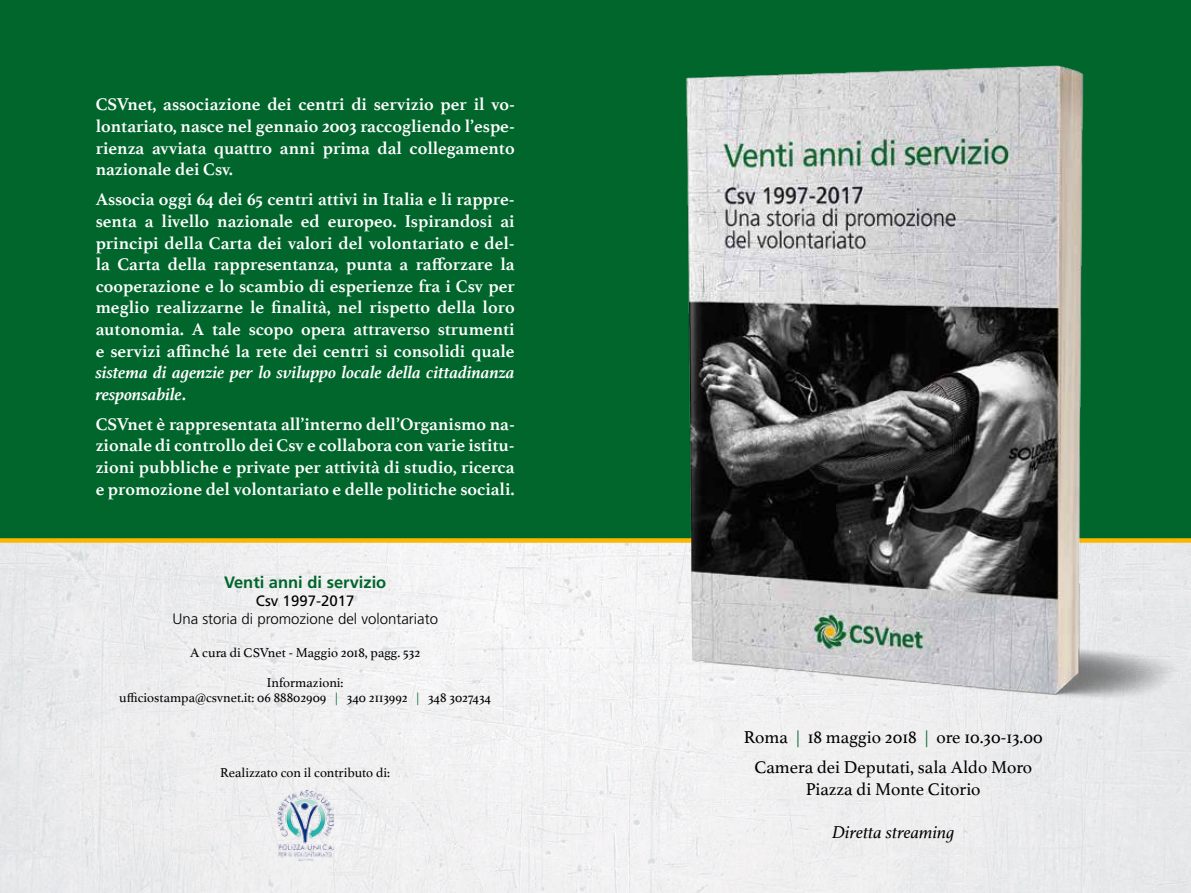
<style>
.page{position:relative;width:1191px;height:893px;background:#fff}
.page>*{position:absolute;margin:0;border:0;box-sizing:border-box;transform-origin:0 0}
.t1{font:700 18px/21.6px "Athelas";color:#fff;text-align:justify}
.t2{font:18px/30.2px "Athelas";color:#000;text-align:center}
.t3{font:italic 700 18px/21.6px "Athelas";color:#fff}
.t4{font:italic 18px "Athelas";color:#000}
.t5{font:700 16.5px "Frutiger";color:#00662c}
.t6{font:300 15px "Frutiger";color:#000}
.t7{font:15px "Frutiger";color:#000}
.t8{font:13.5px/15px "Athelas";color:#000;text-align:center}
.s1{font-style:normal}
.s2{color:#00662c}
</style>
<div class="page">
<img style="left:0;top:543px;width:1191px;height:350px">
<div style="left:0;top:0;width:1191px;height:540px;background:#00662c"></div>
<img style="left:278px;top:791px;width:56px;height:70px">
<div style="left:0;top:538px;width:1191px;height:5px;background:#fab700"></div>
<img style="left:586px;top:65px;width:605px;height:686px">
<p class="t1" style="left:96px;top:93px;width:420px">CSVnet, associazione dei centri di servizio per il vo&shy;lontariato, nasce nel gennaio 2003 raccogliendo l’espe&shy;rienza avviata quattro anni prima dal collegamento nazionale dei Csv.</p>
<p class="t1" style="left:96px;top:188px;width:420px">Associa oggi 64 dei 65 centri attivi in Italia e li rappre&shy;senta a livello nazionale ed europeo. Ispirandosi ai principi della Carta dei valori del volontariato e del&shy;la Carta della rappresentanza, punta a rafforzare la cooperazione e lo scambio di esperienze fra i Csv per meglio realizzarne le finalità, nel rispetto della loro autonomia. A tale scopo opera attraverso strumenti e servizi affinché la rete dei centri si consolidi quale</p>
<p class="t3" style="left:96px;top:361px;width:420px">sistema di agenzie per lo sviluppo locale della cittadinanza responsabile<span class="s1">.</span></p>
<p class="t1" style="left:96px;top:413px;width:420px">CSVnet è rappresentata all’interno dell’Organismo na&shy;zionale di controllo dei Csv e collabora con varie istitu&shy;zioni pubbliche e private per attività di studio, ricerca e promozione del volontariato e delle politiche sociali.</p>
<p class="t5" style="left:224px;top:572px;width:164px">Venti anni di servizio</p>
<p class="t7" style="left:256px;top:592px;width:100px">Csv 1997-2017</p>
<p class="t6" style="left:172px;top:610px;width:267px">Una storia di promozione del volontariato</p>
<p class="t8" style="left:190px;top:644px;width:231px">A cura di CSVnet - Maggio 2018, pagg. 532</p>
<p class="t8" style="left:119px;top:674px;width:373px">Informazioni:<br>ufficiostampa@csvnet.it: 06 88802909 <span class="s2">|</span> 340 2113992 <span class="s2">|</span> 348 3027434</p>
<p class="t8" style="left:220px;top:764px;width:171px">Realizzato con il contributo di:</p>
<p class="t2" style="left:744px;top:722px;width:300px">Roma <span class="s2">|</span> 18 maggio 2018 <span class="s2">|</span> ore 10.30-13.00<br>Camera dei Deputati, sala Aldo Moro</p>
<p class="t2" style="left:806px;top:773px;width:176px">Piazza di Monte Citorio</p>
<p class="t4" style="left:832px;top:818px;width:124px">Diretta streaming</p>
</div>
